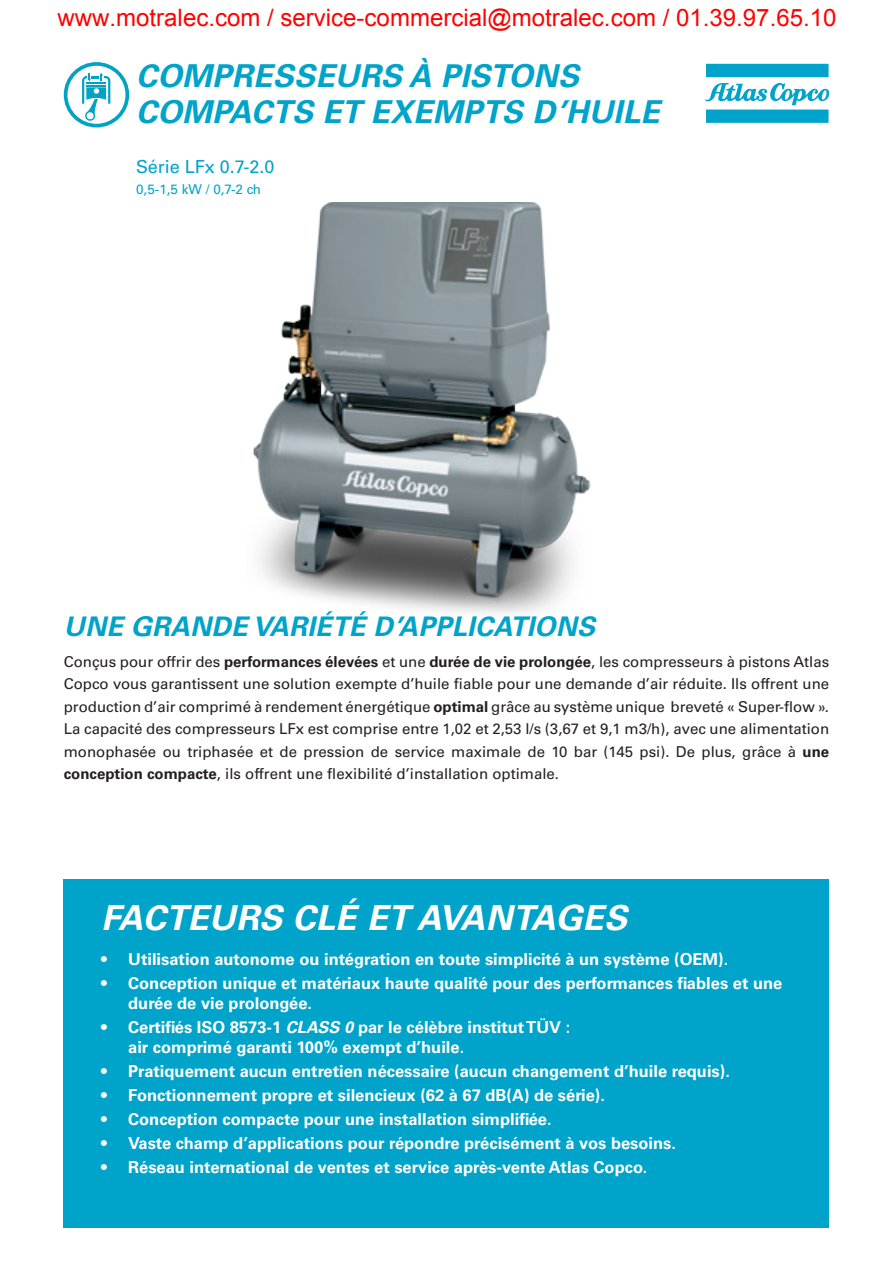
<style>
.page{position:relative;width:893px;height:1263px;background:#fff}
.page>*{position:absolute;margin:0;border:0;box-sizing:border-box;transform-origin:0 0}
.t1{font:italic 700 34.5px "Univers LT Std";letter-spacing:.01em;color:#fff}
.t2{font:italic 700 31.5px/36px "Univers LT Std";letter-spacing:.01em;color:#00a3c9}
.t3{font:italic 700 27px "Univers LT Std";letter-spacing:.01em;color:#00a3c9}
.t4{font:24px "Arial";color:#f00}
.t5{font:18px "Univers LT Std";color:#00a3c9}
.t6{font:700 16.5px/19.8px "Univers LT Std";color:#fff}
.t7{font:15px/22.5px "Univers LT Std";color:#231f20;text-align:justify}
.t8{font:13.5px "Univers LT Std";color:#00a3c9}
.s1{font-weight:700}
.s2{font-style:italic}
</style>
<div class="page">
<div style="left:706px;top:64px;width:122px;height:13px;background:#00a3c9"></div>
<svg style="left:705px;top:83px;width:124px;height:40px"></svg>
<svg style="left:64px;top:62px;width:65px;height:65px"></svg>
<img style="left:253px;top:203px;width:338px;height:411px">
<div style="left:64px;top:879px;width:765px;height:349px;background:#00a3c9"></div>
<h3 class="t4" style="left:58px;top:8px;width:780px">www.motralec.com / service-commercial@motralec.com / 01.39.97.65.10</h3>
<h2 class="t2" style="left:136px;top:58px;width:525px">COMPRESSEURS À PISTONS<br>COMPACTS ET EXEMPTS D’HUILE</h2>
<p class="t5" style="left:136px;top:156px;width:140px">Série LFx 0.7-2.0</p>
<p class="t8" style="left:136px;top:181px;width:127px">0,5-1,5 kW / 0,7-2 ch</p>
<h3 class="t3" style="left:64px;top:610px;width:533px">UNE GRANDE VARIÉTÉ D’APPLICATIONS</h3>
<p class="t7" style="left:64px;top:650px;width:767px">Conçus pour offrir des <span class="s1">performances élevées</span> et une <span class="s1">durée de vie prolongée</span>, les compresseurs à pistons Atlas Copco vous garantissent une solution exempte d’huile fiable pour une demande d’air réduite. Ils offrent une production d’air comprimé à rendement énergétique <span class="s1">optimal</span> grâce au système unique breveté « Super-flow ».<br>La capacité des compresseurs LFx est comprise entre 1,02 et 2,53 l/s (3,67 et 9,1 m3/h), avec une alimentation monophasée ou triphasée et de pression de service maximale de 10 bar (145 psi). De plus, grâce à <span class="s1">une conception compacte</span>, ils offrent une flexibilité d’installation optimale.</p>
<h1 class="t1" style="left:101px;top:897px;width:527px">FACTEURS CLÉ ET AVANTAGES</h1>
<p class="t6" style="left:101px;top:950px;width:629px">• Utilisation autonome ou intégration en toute simplicité à un système (OEM).</p>
<p class="t6" style="left:128px;top:974px;width:656px;text-indent:-27px">• Conception unique et matériaux haute qualité pour des performances fiables et une durée de vie prolongée.</p>
<p class="t6" style="left:128px;top:1018px;width:444px;text-indent:-27px">• Certifiés ISO 8573-1 <span class="s2">CLASS 0</span> par le célèbre institut TÜV : air comprimé garanti 100% exempt d’huile.</p>
<p class="t6" style="left:101px;top:1061px;width:630px">• Pratiquement aucun entretien nécessaire (aucun changement d’huile requis).</p>
<p class="t6" style="left:101px;top:1086px;width:505px">• Fonctionnement propre et silencieux (62 à 67 dB(A) de série).</p>
<p class="t6" style="left:101px;top:1110px;width:452px">• Conception compacte pour une installation simplifiée.</p>
<p class="t6" style="left:101px;top:1134px;width:576px">• Vaste champ d’applications pour répondre précisément à vos besoins.</p>
<p class="t6" style="left:101px;top:1158px;width:548px">• Réseau international de ventes et service après-vente Atlas Copco.</p>
</div>
